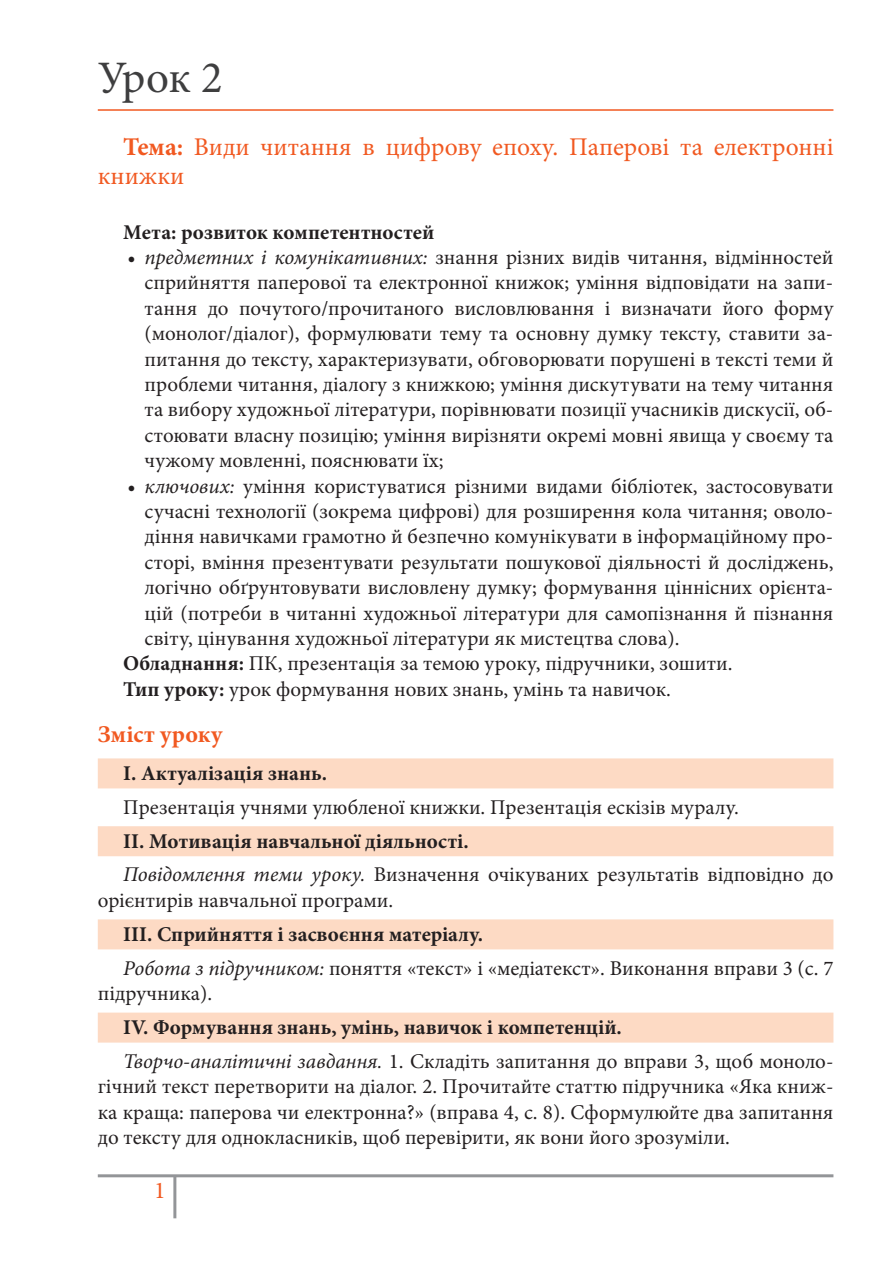
<style>
.page{position:relative;width:893px;height:1263px;background:#fff}
.page>*{position:absolute;margin:0;border:0;box-sizing:border-box;transform-origin:0 0}
.Урок{font:45px "Minion Pro";color:#3e3e3f}
.Тема{font:25.5px/28.8px "Minion Pro";color:#f15921}
.Зміст_уроку{font:700 24px "Minion Pro";letter-spacing:.01em;color:#f15921}
.t1{font:24px "Minion Pro";color:#f15921}
.Текст{font:21px/25.3px "Minion Pro";color:#231f20;text-align:justify}
.Колір{font:700 21px "Minion Pro";color:#231f20}
.Текст-2{font:700 21px "Minion Pro";color:#231f20}
.s1{font-weight:700}
.s2{font-style:italic}
</style>
<div class="page">
<hr style="left:98px;top:1174px;width:735px;height:3px;background:#939598">
<hr style="left:173px;top:1176px;width:3px;height:42px;background:#939598">
<hr style="left:98px;top:109px;width:735px;height:2px;background:#f15921">
<div style="left:98px;top:758px;width:735px;height:30px;background:#fddac4"></div>
<div style="left:98px;top:826px;width:735px;height:30px;background:#fddac4"></div>
<div style="left:98px;top:919px;width:735px;height:30px;background:#fddac4"></div>
<div style="left:98px;top:1012px;width:735px;height:30px;background:#fddac4"></div>
<p class="Урок" style="left:98px;top:48px;width:126px">Урок 2</p>
<p class="Тема" style="left:98px;top:132px;width:737px;text-indent:26px"><span class="s1">Тема:</span> Види читання в цифрову епоху. Паперові та електронні книжки</p>
<p class="Текст-2" style="left:123px;top:217px;width:312px">Мета: розвиток компетентностей</p>
<p class="Текст" style="left:145px;top:245px;width:690px;text-indent:-17px">• <span class="s2">предметних і комунікативних:</span> знання різних видів читання, відмінностей сприйняття паперової та електронної книжок; уміння відповідати на запи&shy;тання до почутого/прочитаного висловлювання і визначати його форму (монолог/діалог), формулювати тему та основну думку тексту, ставити за&shy;питання до тексту, характеризувати, обговорювати порушені в тексті теми й проблеми читання, діалогу з книжкою; уміння дискутувати на тему читання та вибору художньої літератури, порівнювати позиції учасників дискусії, об&shy;стоювати власну позицію; уміння вирізняти окремі мовні явища у своєму та чужому мовленні, пояснювати їх;</p>
<p class="Текст" style="left:145px;top:473px;width:690px;text-indent:-17px">• <span class="s2">ключових:</span> уміння користуватися різними видами бібліотек, застосовувати сучасні технології (зокрема цифрові) для розширення кола читання; оволо&shy;діння навичками грамотно й безпечно комунікувати в інформаційному про&shy;сторі, вміння презентувати результати пошукової діяльності й досліджень, логічно обґрунтовувати висловлену думку; формування ціннісних орієнта&shy;цій (потреби в читанні художньої літератури для самопізнання й пізнання світу, цінування художньої літератури як мистецтва слова).</p>
<p class="Текст" style="left:123px;top:651px;width:611px"><span class="s1">Обладнання:</span> ПК, презентація за темою уроку, підручники, зошити.</p>
<p class="Текст" style="left:123px;top:676px;width:549px"><span class="s1">Тип уроку:</span> урок формування нових знань, умінь та навичок.</p>
<p class="Зміст_уроку" style="left:98px;top:717px;width:126px">Зміст уроку</p>
<p class="Колір" style="left:123px;top:758px;width:205px">І. Актуалізація знань.</p>
<p class="Текст" style="left:123px;top:794px;width:617px">Презентація учнями улюбленої книжки. Презентація ескізів муралу.</p>
<p class="Колір" style="left:123px;top:826px;width:347px">ІІ. Мотивація навчальної діяльності.</p>
<p class="Текст" style="left:98px;top:862px;width:737px;text-indent:26px"><span class="s2">Повідомлення теми уроку.</span> Визначення очікуваних результатів відповідно до орієнтирів навчальної програми.</p>
<p class="Колір" style="left:123px;top:919px;width:361px">ІІІ. Сприйняття і засвоєння матеріалу.</p>
<p class="Текст" style="left:98px;top:955px;width:737px;text-indent:26px"><span class="s2">Робота з підручником:</span> поняття «текст» і «медіатекст». Виконання вправи 3 (с. 7 підручника).</p>
<p class="Колір" style="left:123px;top:1012px;width:500px">ІV. Формування знань, умінь, навичок і компетенцій.</p>
<p class="Текст" style="left:98px;top:1048px;width:737px;text-indent:25px"><span class="s2">Творчо-аналітичні завдання.</span> 1. Складіть запитання до вправи 3, щоб моноло&shy;гічний текст перетворити на діалог. 2. Прочитайте статтю підручника «Яка книж&shy;ка краща: паперова чи електронна?» (вправа 4, с. 8). Сформулюйте два запитання до тексту для однокласників, щоб перевірити, як вони його зрозуміли.</p>
<p class="t1" style="left:154px;top:1174px;width:13px">1</p>
</div>
